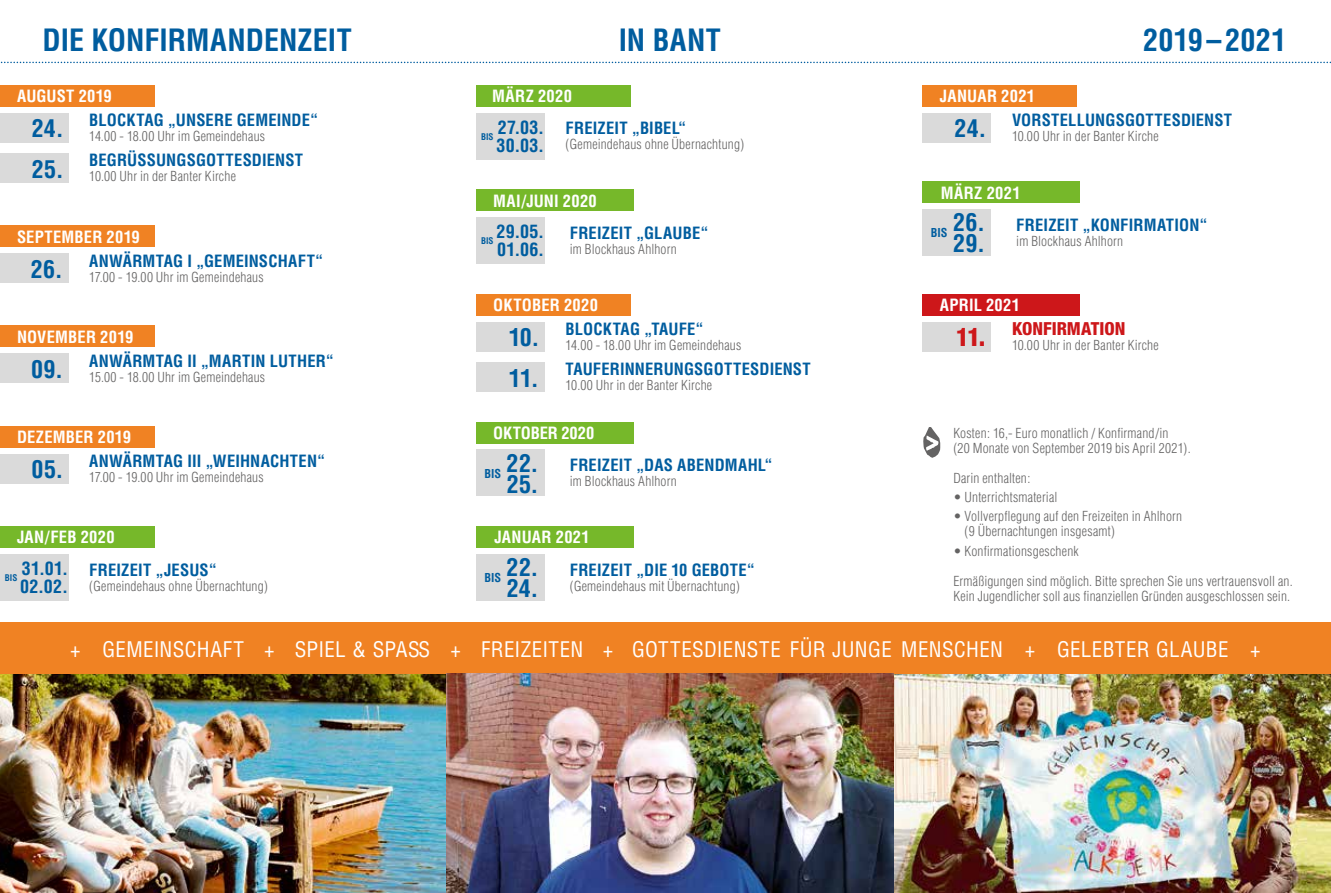
<style>
.page{position:relative;width:1331px;height:893px;background:#fff}
.page>*{position:absolute;margin:0;border:0;box-sizing:border-box;transform-origin:0 0}
.t1{font:700 condensed 30px "Helvetica";letter-spacing:.005em;color:#005d9f}
.t2{font:700 condensed 24px/21px "Helvetica";letter-spacing:.01em;color:#005d9f}
.t3{font:condensed 21px "Helvetica";letter-spacing:.015em;color:#fff}
.t4{font:700 condensed 18px/18px "Helvetica";letter-spacing:.015em;color:#005d9f}
.t5{font:800 condensed 18px "Helvetica Neue LT Std";color:#cd171a}
.t6{font:700 condensed 16.5px "Helvetica";letter-spacing:.01em;color:#005d9f}
.t7{font:700 condensed 16.5px "Helvetica";letter-spacing:.015em;color:#fff}
.t8{font:700 condensed 16.5px "Helvetica";letter-spacing:-.005em;color:#fff}
.t9{font:300 condensed 13.5px/15px "Helvetica";letter-spacing:.015em;color:#646363}
.t10{font:700 condensed 12px "Helvetica";color:#005d9f}
.t11{font:700 condensed 9px "Helvetica";color:#005d9f}
.s1{font-size:25.5px}
</style>
<div class="page">
<img style="left:0;top:674px;width:446px;height:219px">
<img style="left:893px;top:674px;width:438px;height:219px">
<div style="left:0;top:623px;width:1331px;height:51px;background:#f08223"></div>
<svg style="left:0;top:62px;width:1331px;height:1px"></svg>
<div style="left:0;top:526px;width:154px;height:21px;background:#76b82a"></div>
<div style="left:0;top:554px;width:68px;height:47px;background:#dadada"></div>
<div style="left:476px;top:113px;width:68px;height:47px;background:#dadada"></div>
<div style="left:476px;top:85px;width:155px;height:21px;background:#76b82a"></div>
<div style="left:476px;top:217px;width:68px;height:47px;background:#dadada"></div>
<div style="left:476px;top:190px;width:158px;height:21px;background:#76b82a"></div>
<div style="left:476px;top:422px;width:158px;height:21px;background:#76b82a"></div>
<div style="left:476px;top:449px;width:68px;height:47px;background:#dadada"></div>
<svg style="left:923px;top:427px;width:17px;height:31px"></svg>
<div style="left:923px;top:181px;width:157px;height:21px;background:#76b82a"></div>
<div style="left:923px;top:209px;width:68px;height:46px;background:#dadada"></div>
<div style="left:476px;top:526px;width:158px;height:21px;background:#76b82a"></div>
<div style="left:476px;top:554px;width:68px;height:47px;background:#dadada"></div>
<div style="left:0;top:253px;width:68px;height:30px;background:#dadada"></div>
<div style="left:0;top:226px;width:154px;height:21px;background:#f08223"></div>
<div style="left:0;top:353px;width:68px;height:30px;background:#dadada"></div>
<div style="left:0;top:326px;width:154px;height:21px;background:#f08223"></div>
<div style="left:0;top:426px;width:154px;height:21px;background:#f08223"></div>
<div style="left:0;top:454px;width:68px;height:29px;background:#dadada"></div>
<div style="left:0;top:113px;width:68px;height:29px;background:#dadada"></div>
<div style="left:0;top:153px;width:68px;height:30px;background:#dadada"></div>
<div style="left:0;top:85px;width:154px;height:21px;background:#f08223"></div>
<div style="left:476px;top:294px;width:155px;height:21px;background:#f08223"></div>
<div style="left:476px;top:322px;width:68px;height:30px;background:#dadada"></div>
<div style="left:476px;top:362px;width:68px;height:30px;background:#dadada"></div>
<div style="left:923px;top:85px;width:154px;height:21px;background:#f08223"></div>
<div style="left:923px;top:113px;width:68px;height:29px;background:#dadada"></div>
<img style="left:446px;top:674px;width:447px;height:219px">
<div style="left:923px;top:294px;width:157px;height:21px;background:#cd171a"></div>
<div style="left:923px;top:322px;width:68px;height:30px;background:#dadada"></div>
<h1 class="t1" style="left:43px;top:21px;width:311px">DIE KONFIRMANDENZEIT</h1>
<h1 class="t1" style="left:619px;top:21px;width:104px">IN BANT</h1>
<p class="t7" style="left:17px;top:86px;width:96px">AUGUST 2019</p>
<h2 class="t2" style="left:32px;top:118px;width:33px">24.</h2>
<p class="t6" style="left:89px;top:110px;width:230px">BLOCKTAG „UNSERE GEMEINDE“</p>
<p class="t9" style="left:89px;top:128px;width:177px">14.00 - 18.00 Uhr im Gemeindehaus</p>
<h2 class="t2" style="left:32px;top:158px;width:33px">25.</h2>
<p class="t6" style="left:89px;top:150px;width:215px">BEGRÜSSUNGSGOTTESDIENST</p>
<p class="t9" style="left:89px;top:169px;width:148px">10.00 Uhr in der Banter Kirche</p>
<p class="t7" style="left:17px;top:226px;width:124px">SEPTEMBER 2019</p>
<h2 class="t2" style="left:31px;top:258px;width:33px">26.</h2>
<p class="t6" style="left:89px;top:250px;width:236px">ANWÄRMTAG I „GEMEINSCHAFT“</p>
<p class="t9" style="left:89px;top:269px;width:176px">17.00 - 19.00 Uhr im Gemeindehaus</p>
<p class="t7" style="left:17px;top:326px;width:118px">NOVEMBER 2019</p>
<h2 class="t2" style="left:31px;top:359px;width:33px">09.</h2>
<p class="t6" style="left:89px;top:350px;width:246px">ANWÄRMTAG II „MARTIN LUTHER“</p>
<p class="t9" style="left:89px;top:369px;width:177px">15.00 - 18.00 Uhr im Gemeindehaus</p>
<p class="t7" style="left:17px;top:427px;width:115px">DEZEMBER 2019</p>
<h2 class="t2" style="left:32px;top:459px;width:33px">05.</h2>
<p class="t6" style="left:89px;top:451px;width:238px">ANWÄRMTAG III „WEIHNACHTEN“</p>
<p class="t9" style="left:89px;top:469px;width:176px">17.00 - 19.00 Uhr im Gemeindehaus</p>
<p class="t7" style="left:17px;top:527px;width:99px">JAN/FEB 2020</p>
<h3 class="t4" style="left:20px;top:559px;width:49px">31.01.<br>02.02.</h3>
<p class="t11" style="left:5px;top:572px;width:14px">BIS</p>
<p class="t6" style="left:89px;top:559px;width:129px">FREIZEIT „JESUS“</p>
<p class="t9" style="left:89px;top:578px;width:180px">(Gemeindehaus ohne Übernachtung)</p>
<p class="t7" style="left:492px;top:86px;width:81px">MÄRZ 2020</p>
<p class="t6" style="left:566px;top:118px;width:122px">FREIZEIT „BIBEL“</p>
<p class="t9" style="left:566px;top:137px;width:180px">(Gemeindehaus ohne Übernachtung)</p>
<h3 class="t4" style="left:496px;top:118px;width:49px">27.03.<br>30.03.</h3>
<p class="t11" style="left:481px;top:131px;width:14px">BIS</p>
<p class="t7" style="left:493px;top:190px;width:105px">MAI/JUNI 2020</p>
<p class="t6" style="left:570px;top:223px;width:140px">FREIZEIT „GLAUBE“</p>
<p class="t9" style="left:570px;top:242px;width:108px">im Blockhaus Ahlhorn</p>
<h3 class="t4" style="left:497px;top:223px;width:49px">29.05.<br>01.06.</h3>
<p class="t11" style="left:481px;top:235px;width:14px">BIS</p>
<p class="t7" style="left:493px;top:295px;width:106px">OKTOBER 2020</p>
<h2 class="t2" style="left:509px;top:327px;width:32px">10.</h2>
<p class="t6" style="left:566px;top:319px;width:140px">BLOCKTAG „TAUFE“</p>
<p class="t9" style="left:566px;top:337px;width:177px">14.00 - 18.00 Uhr im Gemeindehaus</p>
<h2 class="t2" style="left:509px;top:367px;width:31px">11.</h2>
<p class="t6" style="left:566px;top:359px;width:247px">TAUFERINNERUNGSGOTTESDIENST</p>
<p class="t9" style="left:566px;top:378px;width:148px">10.00 Uhr in der Banter Kirche</p>
<p class="t8" style="left:493px;top:422px;width:103px">OKTOBER 2020</p>
<h2 class="t2" style="left:507px;top:453px;width:33px">22.<br>25.</h2>
<p class="t10" style="left:484px;top:466px;width:18px">BIS</p>
<p class="t6" style="left:570px;top:455px;width:204px">FREIZEIT „DAS ABENDMAHL“</p>
<p class="t9" style="left:570px;top:474px;width:108px">im Blockhaus Ahlhorn</p>
<p class="t7" style="left:494px;top:527px;width:97px">JANUAR 2021</p>
<h2 class="t2" style="left:507px;top:557px;width:33px">22.<br>24.</h2>
<p class="t10" style="left:484px;top:570px;width:18px">BIS</p>
<p class="t6" style="left:570px;top:560px;width:187px">FREIZEIT „DIE 10 GEBOTE“</p>
<p class="t9" style="left:570px;top:579px;width:172px">(Gemeindehaus mit Übernachtung)</p>
<h1 class="t1" style="left:1143px;top:21px;width:145px">2019–2021</h1>
<p class="t7" style="left:940px;top:86px;width:97px">JANUAR 2021</p>
<h2 class="t2" style="left:955px;top:118px;width:33px">24.</h2>
<p class="t6" style="left:1012px;top:110px;width:222px">VORSTELLUNGSGOTTESDIENST</p>
<p class="t9" style="left:1012px;top:128px;width:148px">10.00 Uhr in der Banter Kirche</p>
<p class="t7" style="left:941px;top:183px;width:81px">MÄRZ 2021</p>
<h2 class="t2" style="left:953px;top:212px;width:33px">26.<br>29.</h2>
<p class="t10" style="left:931px;top:225px;width:18px">BIS</p>
<p class="t6" style="left:1016px;top:215px;width:193px">FREIZEIT „KONFIRMATION“</p>
<p class="t9" style="left:1016px;top:234px;width:108px">im Blockhaus Ahlhorn</p>
<p class="t7" style="left:940px;top:295px;width:82px">APRIL 2021</p>
<h3 class="t5" style="left:956px;top:317px;width:171px"><span class="s1">11.</span> KONFIRMATION</h3>
<p class="t9" style="left:1012px;top:337px;width:148px">10.00 Uhr in der Banter Kirche</p>
<p class="t9" style="left:953px;top:425px;width:239px">Kosten: 16,- Euro monatlich / Konfirmand/in<br>(20 Monate von September 2019 bis April 2021).</p>
<p class="t9" style="left:953px;top:470px;width:79px">Darin enthalten:</p>
<p class="t9" style="left:953px;top:490px;width:106px">• Unterrichtsmaterial</p>
<p class="t9" style="left:964px;top:509px;width:219px;text-indent:-11px">• Vollverpflegung auf den Freizeiten in Ahlhorn (9 Übernachtungen insgesamt)</p>
<p class="t9" style="left:953px;top:543px;width:127px">• Konfirmationsgeschenk</p>
<p class="t9" style="left:953px;top:573px;width:341px">Ermäßigungen sind möglich. Bitte sprechen Sie uns vertrauensvoll an.<br>Kein Jugendlicher soll aus finanziellen Gründen ausgeschlossen sein.</p>
<h3 class="t3" style="left:70px;top:636px;width:1192px">+ GEMEINSCHAFT + SPIEL &amp; SPASS + FREIZEITEN + GOTTESDIENSTE FÜR JUNGE MENSCHEN + GELEBTER GLAUBE +</h3>
</div>
